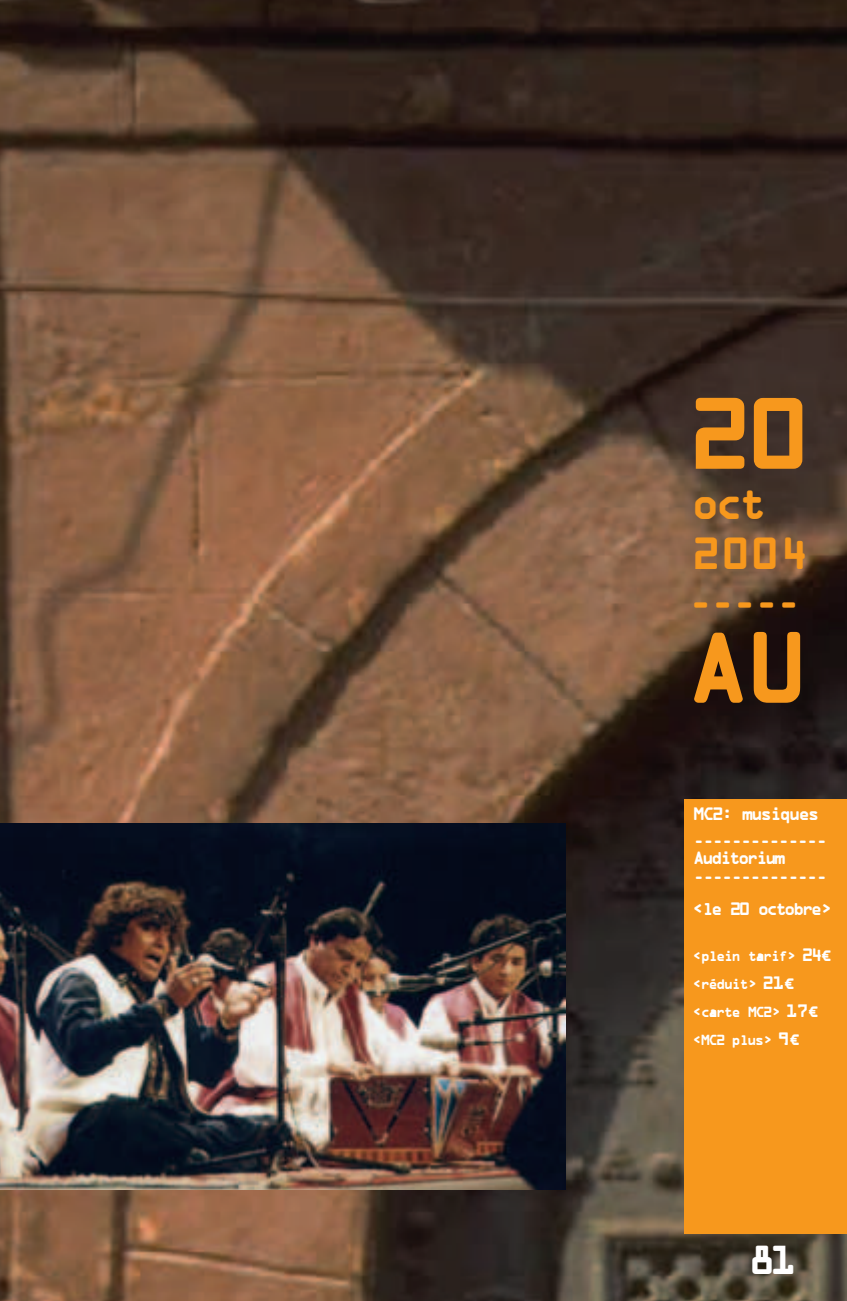
<style>
.page{position:relative;width:847px;height:1301px;background:#fff}
.page>*{position:absolute;margin:0;border:0;box-sizing:border-box;transform-origin:0 0}
.t1{font:700 90px "MCR2";color:#f7981d}
.t2{font:700 40px/50px "MCR2";letter-spacing:.015em;color:#f7981d}
.t3{font:700 36px "MCR2";color:#f7981d}
.t4{font:700 36px "MCR2";color:#fff}
.t5{font:700 16px/20.4px "MCR2";letter-spacing:-.16em;color:#fff}
.t6{font:700 16px/28.4px "MCR2";letter-spacing:-.13em;color:#fff}
.t7{font:700 13px/28px "MCR2";letter-spacing:-.13em;color:#fff}
.s1{font-size:16px}
</style>
<div class="page">
<img style="left:0;top:0;width:847px;height:1301px">
<h1 class="t1" style="left:687px;top:370px;width:125px">20</h1>
<h2 class="t2" style="left:691px;top:478px;width:119px">oct<br>2004</h2>
<h3 class="t3" style="left:688px;top:579px;width:116px">-----</h3>
<h1 class="t1" style="left:686px;top:604px;width:125px">AU</h1>
<p class="t6" style="left:693px;top:799px;width:136px">MC2: musiques --------------</p>
<p class="t5" style="left:693px;top:848px;width:136px">Auditorium --------------</p>
<p class="t5" style="left:693px;top:898px;width:140px">&lt;le 20 octobre&gt;</p>
<p class="t7" style="left:693px;top:942px;width:140px">&lt;plein tarif&gt; <span class="s1">24¥ </span>&lt;réduit&gt; <span class="s1">21¥ </span>&lt;carte MC2&gt; <span class="s1">17¥ </span>&lt;MC2 plus&gt; <span class="s1">9¥</span></p>
<h3 class="t4" style="left:749px;top:1235px;width:49px">81</h3>
</div>
